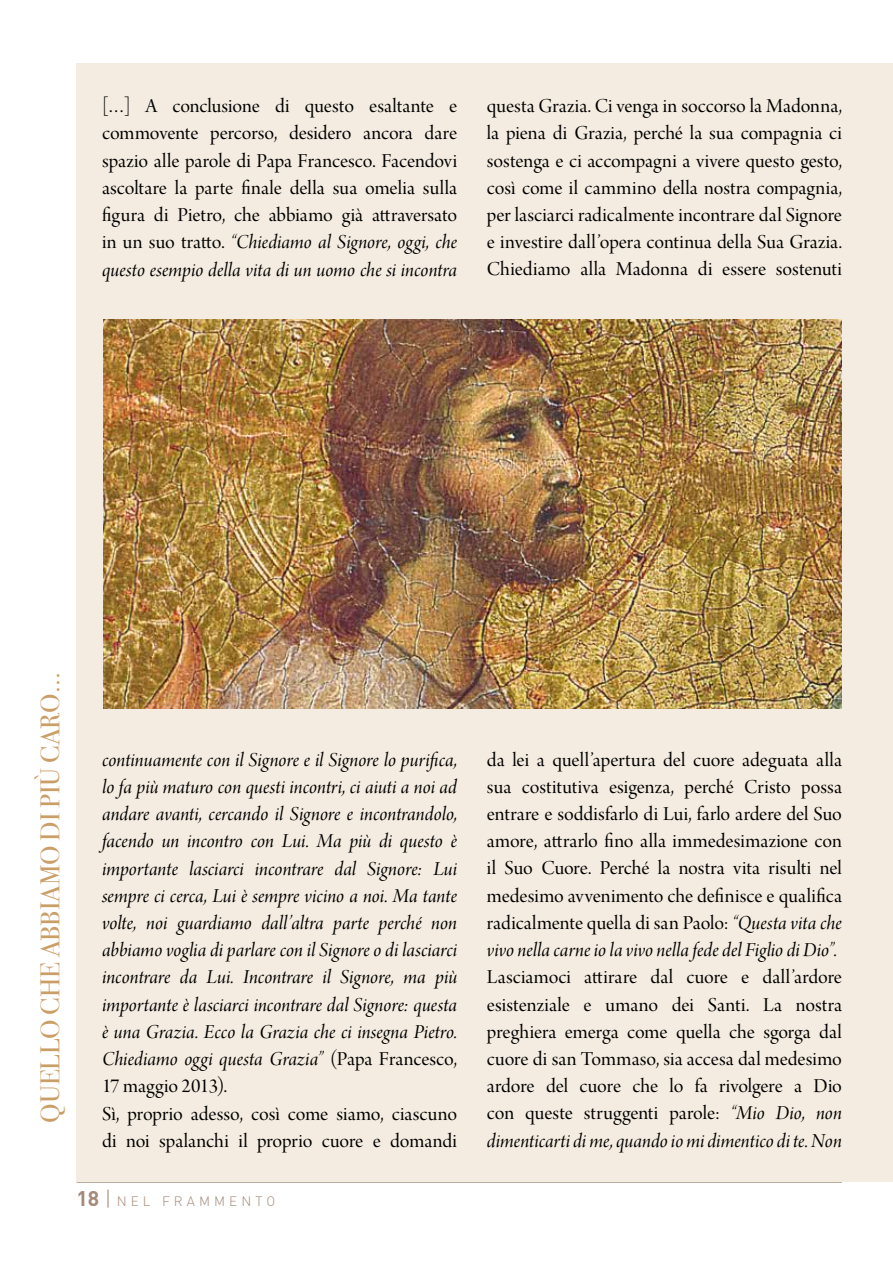
<style>
.page{position:relative;width:893px;height:1263px;background:#fff}
.page>*{position:absolute;margin:0;border:0;box-sizing:border-box;transform-origin:0 0}
.t1{font:27px "Bodoni Svty Two ITCTT Book";color:#ca9e67}
.t2{font:21px/27.2px "Arno Pro Display";color:#000;text-align:justify}
.t3{font:21px/27.2px "Arno Pro Italic Display";color:#000}
.t4{font:300 13.5px "DIN";letter-spacing:.3em;color:#a48a7a}
.s1{font-family:"Arno Pro Display"}
.s2{font-weight:700;font-size:21px}
.s3{font-size:21px}
.s4{font-family:"Arno Pro Italic Display"}
</style>
<div class="page">
<hr style="left:77px;top:1182px;width:765px;height:1px;background:#a48a7a">
<div style="left:77px;top:64px;width:816px;height:1118px;background:#f4ece0"></div>
<img style="left:103px;top:320px;width:739px;height:388px">
<p class="t2" style="left:102px;top:94px;width:357px">[…] A conclusione di questo esaltante e commovente percorso, desidero ancora dare spazio alle parole di Papa Francesco. Facendovi ascoltare la parte finale della sua omelia sulla figura di Pietro, che abbiamo già attraversato</p>
<p class="t3" style="left:102px;top:230px;width:357px"><span class="s1">in un suo tratto.</span> “Chiediamo al Signore, oggi, che questo esempio della vita di un uomo che si incontra</p>
<p class="t2" style="left:487px;top:94px;width:357px">questa Grazia. Ci venga in soccorso la Madonna, la piena di Grazia, perché la sua compagnia ci sostenga e ci accompagni a vivere questo gesto, così come il cammino della nostra compagnia, per lasciarci radicalmente incontrare dal Signore e investire dall’opera continua della Sua Grazia.<br>Chiediamo alla Madonna di essere sostenuti</p>
<p class="t1" style="left:34px;top:1123px;width:452px;rotate:-90deg">QUELLO CHE ABBIAMO DI PIÙ CARO...</p>
<p class="t3" style="left:102px;top:747px;width:357px;text-align:justify">continuamente con il Signore e il Signore lo purifica, lo fa più maturo con questi incontri, ci aiuti a noi ad andare avanti, cercando il Signore e incontrandolo, facendo un incontro con Lui. Ma più di questo è importante lasciarci incontrare dal Signore: Lui sempre ci cerca, Lui è sempre vicino a noi. Ma tante volte, noi guardiamo dall’altra parte perché non abbiamo voglia di parlare con il Signore o di lasciarci incontrare da Lui. Incontrare il Signore, ma più importante è lasciarci incontrare dal Signore: questa è una Grazia. Ecco la Grazia che ci insegna Pietro.<br>Chiediamo oggi questa Grazia” <span class="s1">(Papa Francesco,</span></p>
<p class="t2" style="left:102px;top:1074px;width:357px;text-align:left">17 maggio 2013).<br>Sì, proprio adesso, così come siamo, ciascuno di noi spalanchi il proprio cuore e domandi</p>
<p class="t4" style="left:77px;top:1193px;width:200px"><span class="s2">18</span> <span class="s3">|</span> NEL FRAMMENTO</p>
<p class="t2" style="left:487px;top:747px;width:357px">da lei a quell’apertura del cuore adeguata alla sua costitutiva esigenza, perché Cristo possa entrare e soddisfarlo di Lui, farlo ardere del Suo amore, attrarlo fino alla immedesimazione con il Suo Cuore. Perché la nostra vita risulti nel medesimo avvenimento che definisce e qualifica radicalmente quella di san Paolo: <span class="s4">“Questa vita che</span></p>
<p class="t3" style="left:487px;top:937px;width:352px">vivo nella carne io la vivo nella fede del Figlio di Dio”.</p>
<p class="t2" style="left:487px;top:965px;width:357px">Lasciamoci attirare dal cuore e dall’ardore esistenziale e umano dei Santi. La nostra preghiera emerga come quella che sgorga dal cuore di san Tommaso, sia accesa dal medesimo ardore del cuore che lo fa rivolgere a Dio con queste struggenti parole: <span class="s4">“Mio Dio, non</span></p>
<p class="t3" style="left:487px;top:1128px;width:356px">dimenticarti di me, quando io mi dimentico di te. Non</p>
</div>
